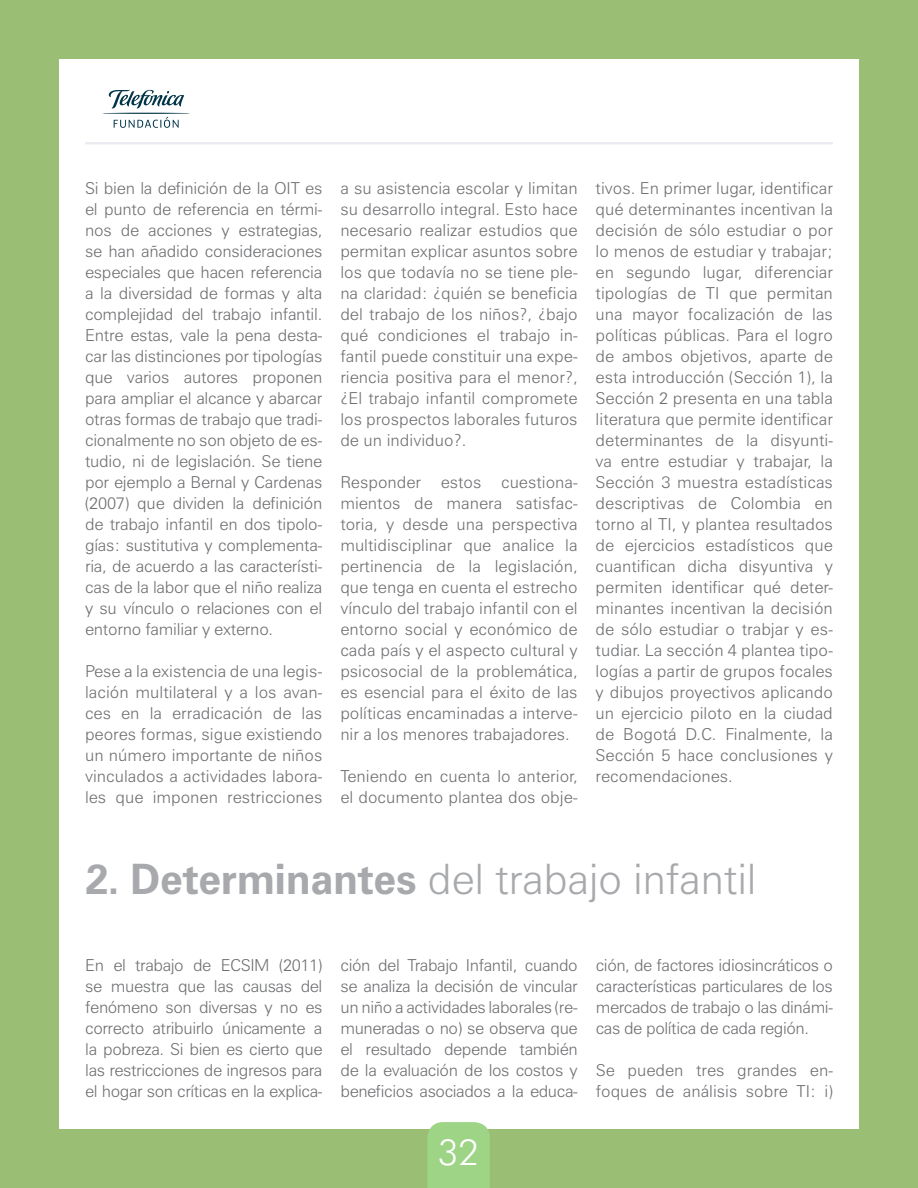
<style>
.page{position:relative;width:918px;height:1188px;background:#9bbe75}
.page>*{position:absolute;margin:0;border:0;box-sizing:border-box;transform-origin:0 0}
.t1{font:300 42px "Zurich BT";letter-spacing:-.01em;color:#a7a9ac}
.t2{font:300 36px "Futura BT";color:#fff}
.t3{font:300 16.5px/21px "Zurich BT";color:#6d6e71;text-align:justify}
.s1{font-weight:700}
</style>
<div class="page">
<div style="left:59px;top:60px;width:800px;height:1069px;background:#fff"></div>
<div style="left:427px;top:1122px;width:63px;height:66px;background:#9dd485"></div>
<svg style="left:102px;top:90px;width:88px;height:38px"></svg>
<hr style="left:85px;top:142px;width:748px;height:2px;background:#e9ebf0">
<p class="t3" style="left:85px;top:178px;width:239px">Si bien la definición de la OIT es el punto de referencia en térmi&shy;nos de acciones y estrategias, se han añadido consideraciones especiales que hacen referencia a la diversidad de formas y alta complejidad del trabajo infantil.<br>Entre estas, vale la pena desta&shy;car las distinciones por tipologías que varios autores proponen para ampliar el alcance y abarcar otras formas de trabajo que tradi&shy;cionalmente no son objeto de es&shy;tudio, ni de legislación. Se tiene por ejemplo a Bernal y Cardenas (2007) que dividen la definición de trabajo infantil en dos tipolo&shy;gías: sustitutiva y complementa&shy;ria, de acuerdo a las característi&shy;cas de la labor que el niño realiza y su vínculo o relaciones con el entorno familiar y externo.</p>
<p class="t3" style="left:85px;top:661px;width:239px">Pese a la existencia de una legis&shy;lación multilateral y a los avan&shy;ces en la erradicación de las peores formas, sigue existiendo un número importante de niños vinculados a actividades labora&shy;les que imponen restricciones</p>
<p class="t3" style="left:340px;top:178px;width:239px">a su asistencia escolar y limitan su desarrollo integral. Esto hace necesario realizar estudios que permitan explicar asuntos sobre los que todavía no se tiene ple&shy;na claridad: ¿quién se beneficia del trabajo de los niños?, ¿bajo qué condiciones el trabajo in&shy;fantil puede constituir una expe&shy;riencia positiva para el menor?, ¿El trabajo infantil compromete los prospectos laborales futuros de un individuo?.</p>
<p class="t3" style="left:340px;top:472px;width:239px">Responder estos cuestiona&shy;mientos de manera satisfac&shy;toria, y desde una perspectiva multidisciplinar que analice la pertinencia de la legislación, que tenga en cuenta el estrecho vínculo del trabajo infantil con el entorno social y económico de cada país y el aspecto cultural y psicosocial de la problemática, es esencial para el éxito de las políticas encaminadas a interve&shy;nir a los menores trabajadores.</p>
<p class="t3" style="left:340px;top:766px;width:239px">Teniendo en cuenta lo anterior, el documento plantea dos obje-</p>
<p class="t3" style="left:596px;top:178px;width:239px">tivos. En primer lugar, identificar qué determinantes incentivan la decisión de sólo estudiar o por lo menos de estudiar y trabajar; en segundo lugar, diferenciar tipologías de TI que permitan una mayor focalización de las políticas públicas. Para el logro de ambos objetivos, aparte de esta introducción (Sección 1), la Sección 2 presenta en una tabla literatura que permite identificar determinantes de la disyunti&shy;va entre estudiar y trabajar, la Sección 3 muestra estadísticas descriptivas de Colombia en torno al TI, y plantea resultados de ejercicios estadísticos que cuantifican dicha disyuntiva y permiten identificar qué deter&shy;minantes incentivan la decisión de sólo estudiar o trabjar y es&shy;tudiar. La sección 4 plantea tipo&shy;logías a partir de grupos focales y dibujos proyectivos aplicando un ejercicio piloto en la ciudad de Bogotá D.C. Finalmente, la Sección 5 hace conclusiones y recomendaciones.</p>
<h1 class="t1" style="left:85px;top:853px;width:673px"><span class="s1">2. Determinantes</span> del trabajo infantil</h1>
<p class="t3" style="left:85px;top:955px;width:239px">En el trabajo de ECSIM (2011) se muestra que las causas del fenómeno son diversas y no es correcto atribuirlo únicamente a la pobreza. Si bien es cierto que las restricciones de ingresos para el hogar son críticas en la explica-</p>
<p class="t3" style="left:340px;top:955px;width:239px">ción del Trabajo Infantil, cuando se analiza la decisión de vincular un niño a actividades laborales (re&shy;muneradas o no) se observa que el resultado depende también de la evaluación de los costos y beneficios asociados a la educa-</p>
<p class="t3" style="left:596px;top:955px;width:239px">ción, de factores idiosincráticos o características particulares de los mercados de trabajo o las dinámi&shy;cas de política de cada región.</p>
<p class="t3" style="left:596px;top:1060px;width:239px">Se pueden tres grandes en&shy;foques de análisis sobre TI: i)</p>
<h2 class="t2" style="left:438px;top:1130px;width:43px">32</h2>
</div>
